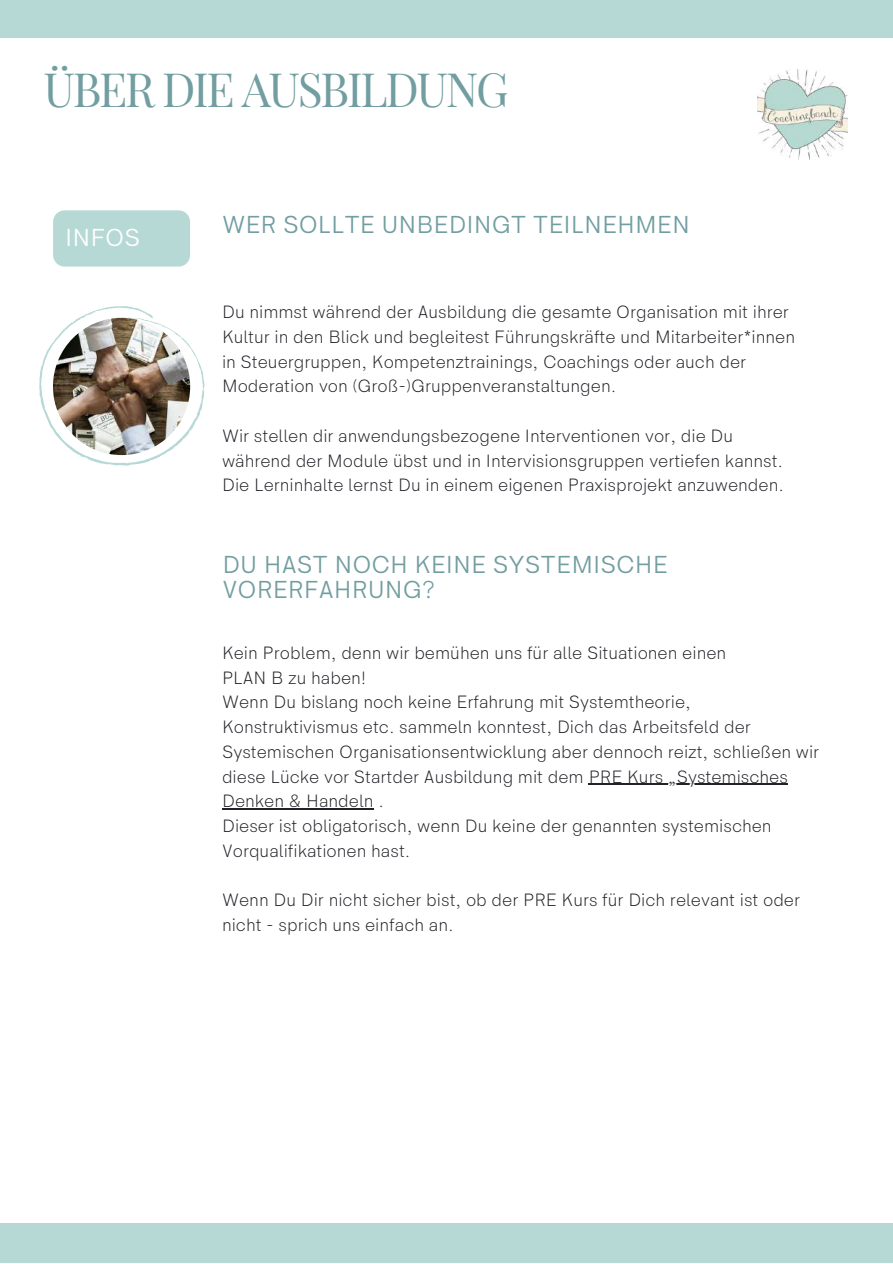
<style>
.page{position:relative;width:893px;height:1264px;background:#fff}
.page>*{position:absolute;margin:0;border:0;box-sizing:border-box;transform-origin:0 0}
.t1{font:46.35px "Playfair Display";letter-spacing:-.05em;color:#729ea1}
.t2{font:24.75px/24.8px "HK Sentiments";color:#729ea1}
.t3{font:24.75px "HK Sentiments";color:#fff}
.t4{font:300 18px/24.8px "HK Sentiments";color:#212227}
</style>
<div class="page">
<img style="left:757px;top:69px;width:90px;height:90px">
<div style="left:0;top:1223px;width:892px;height:39px;background:#b6d9d5"></div>
<div style="left:0;top:0;width:892px;height:38px;background:#b6d9d5"></div>
<div style="left:53px;top:210px;width:137px;height:56px;background:#b6d9d5"></div>
<img style="left:39px;top:306px;width:166px;height:160px">
<hr style="left:588px;top:783px;width:200px;height:2px;background:#212227">
<hr style="left:222px;top:808px;width:152px;height:1px;background:#212227">
<h1 class="t1" style="left:43px;top:56px;width:466px">ÜBER DIE AUSBILDUNG</h1>
<h2 class="t3" style="left:65px;top:224px;width:76px">INFOS</h2>
<h2 class="t2" style="left:222px;top:213px;width:469px">WER SOLLTE UNBEDINGT TEILNEHMEN</h2>
<p class="t4" style="left:222px;top:300px;width:574px">Du nimmst während der Ausbildung die gesamte Organisation mit ihrer Kultur in den Blick und begleitest Führungskräfte und Mitarbeiter*innen in Steuergruppen, Kompetenztrainings, Coachings oder auch der Moderation von (Groß-)Gruppenveranstaltungen.</p>
<p class="t4" style="left:222px;top:424px;width:563px">Wir stellen dir anwendungsbezogene Interventionen vor, die Du während der Module übst und in Intervisionsgruppen vertiefen kannst.<br>Die Lerninhalte lernst Du in einem eigenen Praxisprojekt anzuwenden.</p>
<h2 class="t2" style="left:222px;top:553px;width:447px">DU HAST NOCH KEINE SYSTEMISCHE<br>VORERFAHRUNG?</h2>
<p class="t4" style="left:222px;top:641px;width:598px">Kein Problem, denn wir bemühen uns für alle Situationen einen<br>PLAN B zu haben!<br>Wenn Du bislang noch keine Erfahrung mit Systemtheorie, Konstruktivismus etc. sammeln konntest, Dich das Arbeitsfeld der Systemischen Organisationsentwicklung aber dennoch reizt, schließen wir diese Lücke vor Startder Ausbildung mit dem PRE Kurs „Systemisches Denken &amp; Handeln .<br>Dieser ist obligatorisch, wenn Du keine der genannten systemischen Vorqualifikationen hast.</p>
<p class="t4" style="left:222px;top:888px;width:579px">Wenn Du Dir nicht sicher bist, ob der PRE Kurs für Dich relevant ist oder nicht - sprich uns einfach an.</p>
</div>
